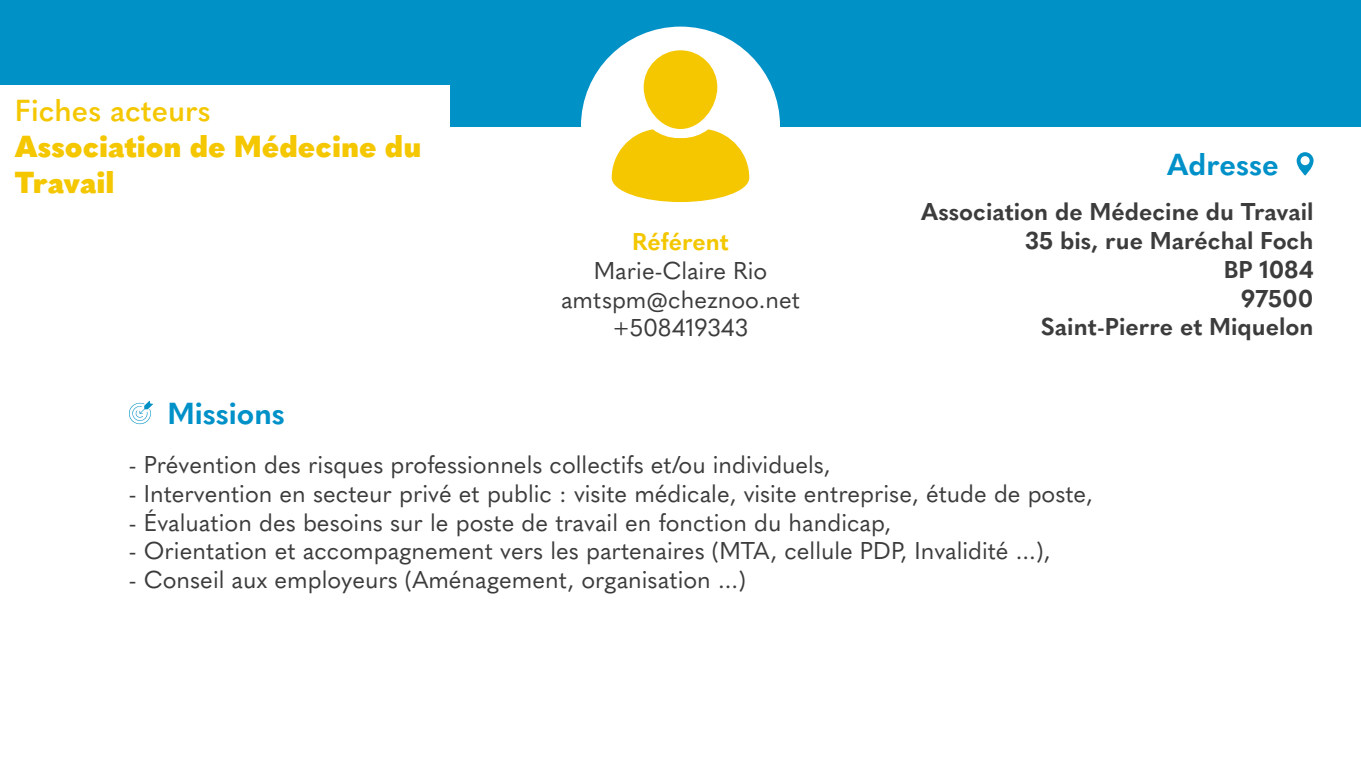
<style>
.page{position:relative;width:1361px;height:766px;background:#fff}
.page>*{position:absolute;margin:0;border:0;box-sizing:border-box;transform-origin:0 0}
.t1{font:900 30px/36px "Quasimoda";color:#f4c700}
.t2{font:700 30px "Quasimoda";color:#0091c8}
.t3{font:600 30px "Quasimoda";color:#f4c700}
.t4{font:24px/28.8px "Quasimoda";color:#3c3c3d;text-align:center}
.t5{font:700 24px/28.8px "Quasimoda";color:#3c3c3d;text-align:right}
.t6{font:700 24px "Quasimoda";color:#f3c700}
</style>
<div class="page">
<div style="left:0;top:0;width:1361px;height:126px;background:#0091c7"></div>
<div style="left:581px;top:27px;width:199px;height:199px;background:#fff;border-radius:50%"></div>
<div style="left:0;top:85px;width:449px;height:82px;background:#fff"></div>
<div style="left:644px;top:50px;width:73px;height:79px;background:#f5c700;border-radius:37px"></div>
<svg style="left:612px;top:129px;width:137px;height:73px"></svg>
<svg style="left:129px;top:400px;width:24px;height:25px"></svg>
<svg style="left:1296px;top:152px;width:17px;height:23px"></svg>
<p class="t3" style="left:15px;top:87px;width:197px">Fiches acteurs</p>
<p class="t1" style="left:15px;top:126px;width:408px">Association de Médecine du<br>Travail</p>
<p class="t6" style="left:632px;top:223px;width:98px">Référent</p>
<p class="t4" style="left:561px;top:254px;width:240px">Marie-Claire Rio amtspm@cheznoo.net +508419343</p>
<p class="t2" style="left:1167px;top:141px;width:113px">Adresse</p>
<p class="t5" style="left:921px;top:195px;width:394px">Association de Médecine du Travail<br>35 bis, rue Maréchal Foch<br>BP 1084<br>97500<br>Saint-Pierre et Miquelon</p>
<p class="t2" style="left:167px;top:389px;width:119px">Missions</p>
<p class="t4" style="left:129px;top:448px;width:703px">- Prévention des risques professionnels collectifs et/ou individuels,</p>
<p class="t4" style="left:129px;top:477px;width:965px">- Intervention en secteur privé et public : visite médicale, visite entreprise, étude de poste,</p>
<p class="t4" style="left:129px;top:506px;width:764px">- Évaluation des besoins sur le poste de travail en fonction du handicap,</p>
<p class="t4" style="left:129px;top:534px;width:923px">- Orientation et accompagnement vers les partenaires (MTA, cellule PDP, Invalidité ...),</p>
<p class="t4" style="left:129px;top:563px;width:619px">- Conseil aux employeurs (Aménagement, organisation ...)</p>
</div>
